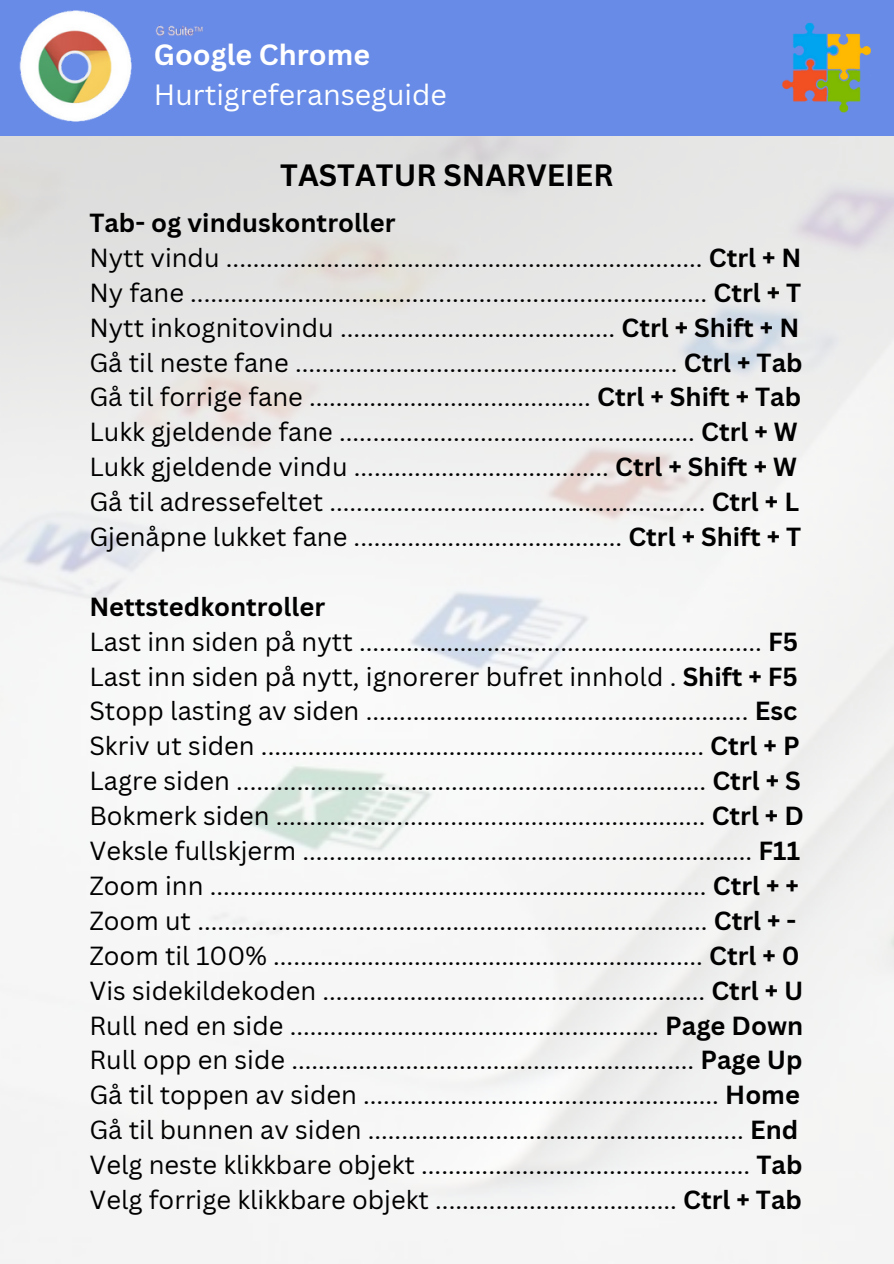
<style>
.page{position:relative;width:894px;height:1264px;background:#fff}
.page>*{position:absolute;margin:0;border:0;box-sizing:border-box;transform-origin:0 0}
.t1{font:700 30px "Canva Sans";color:#000}
.t2{font:28.5px/39.3px "Canva Sans";color:#fff}
.t3{font:25.5px "Canva Sans";color:#000}
.t4{font:700 25.5px "Canva Sans";color:#000}
.s1{font-weight:700}
</style>
<div class="page">
<img style="left:0;top:135px;width:893px;height:1128px">
<div style="left:0;top:0;width:893px;height:135px;background:#688be7"></div>
<img style="left:782px;top:22px;width:89px;height:91px">
<img style="left:155px;top:25px;width:48px;height:11px">
<img style="left:19px;top:10px;width:113px;height:112px">
<p class="t2" style="left:154px;top:34px;width:294px"><span class="s1">Google Chrome<br></span>Hurtigreferanseguide</p>
<p class="t1" style="left:280px;top:154px;width:334px">TASTATUR SNARVEIER</p>
<p class="t4" style="left:89px;top:205px;width:307px">Tab- og vinduskontroller</p>
<h2 class="t3" style="left:89px;top:240px;width:713px">Nytt vindu ....................................................................... <span class="s1">Ctrl + N</span></h2>
<p class="t3" style="left:89px;top:274px;width:713px">Ny fane ............................................................................. <span class="s1">Ctrl + T</span></p>
<h1 class="t3" style="left:89px;top:309px;width:711px">Nytt inkognitovindu ......................................... <span class="s1">Ctrl + Shift + N</span></h1>
<p class="t3" style="left:89px;top:344px;width:714px">Gå til neste fane ......................................................... <span class="s1">Ctrl + Tab</span></p>
<p class="t3" style="left:89px;top:379px;width:713px">Gå til forrige fane .......................................... <span class="s1">Ctrl + Shift + Tab</span></p>
<p class="t3" style="left:89px;top:414px;width:709px">Lukk gjeldende fane ..................................................... <span class="s1">Ctrl + W</span></p>
<p class="t3" style="left:89px;top:449px;width:709px">Lukk gjeldende vindu ...................................... <span class="s1">Ctrl + Shift + W</span></p>
<p class="t3" style="left:89px;top:484px;width:711px">Gå til adressefeltet ........................................................ <span class="s1">Ctrl + L</span></p>
<p class="t3" style="left:89px;top:519px;width:713px">Gjenåpne lukket fane ........................................ <span class="s1">Ctrl + Shift + T</span></p>
<p class="t4" style="left:89px;top:588px;width:237px">Nettstedkontroller</p>
<p class="t3" style="left:89px;top:623px;width:710px">Last inn siden på nytt ............................................................ <span class="s1">F5</span></p>
<p class="t3" style="left:89px;top:658px;width:709px">Last inn siden på nytt, ignorerer bufret innhold . <span class="s1">Shift + F5</span></p>
<p class="t3" style="left:89px;top:693px;width:709px">Stopp lasting av siden ......................................................... <span class="s1">Esc</span></p>
<p class="t3" style="left:89px;top:728px;width:711px">Skriv ut siden .................................................................. <span class="s1">Ctrl + P</span></p>
<p class="t3" style="left:89px;top:763px;width:712px">Lagre siden ...................................................................... <span class="s1">Ctrl + S</span></p>
<p class="t3" style="left:89px;top:798px;width:715px">Bokmerk siden ................................................................ <span class="s1">Ctrl + D</span></p>
<p class="t3" style="left:89px;top:832px;width:712px">Veksle fullskjerm ................................................................... <span class="s1">F11</span></p>
<p class="t3" style="left:89px;top:867px;width:710px">Zoom inn .......................................................................... <span class="s1">Ctrl + +</span></p>
<p class="t3" style="left:89px;top:902px;width:708px">Zoom ut ............................................................................ <span class="s1">Ctrl + -</span></p>
<p class="t3" style="left:89px;top:937px;width:711px">Zoom til 100% ................................................................ <span class="s1">Ctrl + 0</span></p>
<p class="t3" style="left:89px;top:972px;width:715px">Vis sidekildekoden ......................................................... <span class="s1">Ctrl + U</span></p>
<p class="t3" style="left:89px;top:1007px;width:715px">Rull ned en side ....................................................... <span class="s1">Page Down</span></p>
<p class="t3" style="left:89px;top:1042px;width:714px">Rull opp en side ............................................................ <span class="s1">Page Up</span></p>
<p class="t3" style="left:89px;top:1077px;width:712px">Gå til toppen av siden ..................................................... <span class="s1">Home</span></p>
<p class="t3" style="left:89px;top:1111px;width:710px">Gå til bunnen av siden ........................................................ <span class="s1">End</span></p>
<p class="t3" style="left:89px;top:1146px;width:714px">Velg neste klikkbare objekt ................................................. <span class="s1">Tab</span></p>
<p class="t3" style="left:89px;top:1181px;width:713px">Velg forrige klikkbare objekt .................................... <span class="s1">Ctrl + Tab</span></p>
</div>
